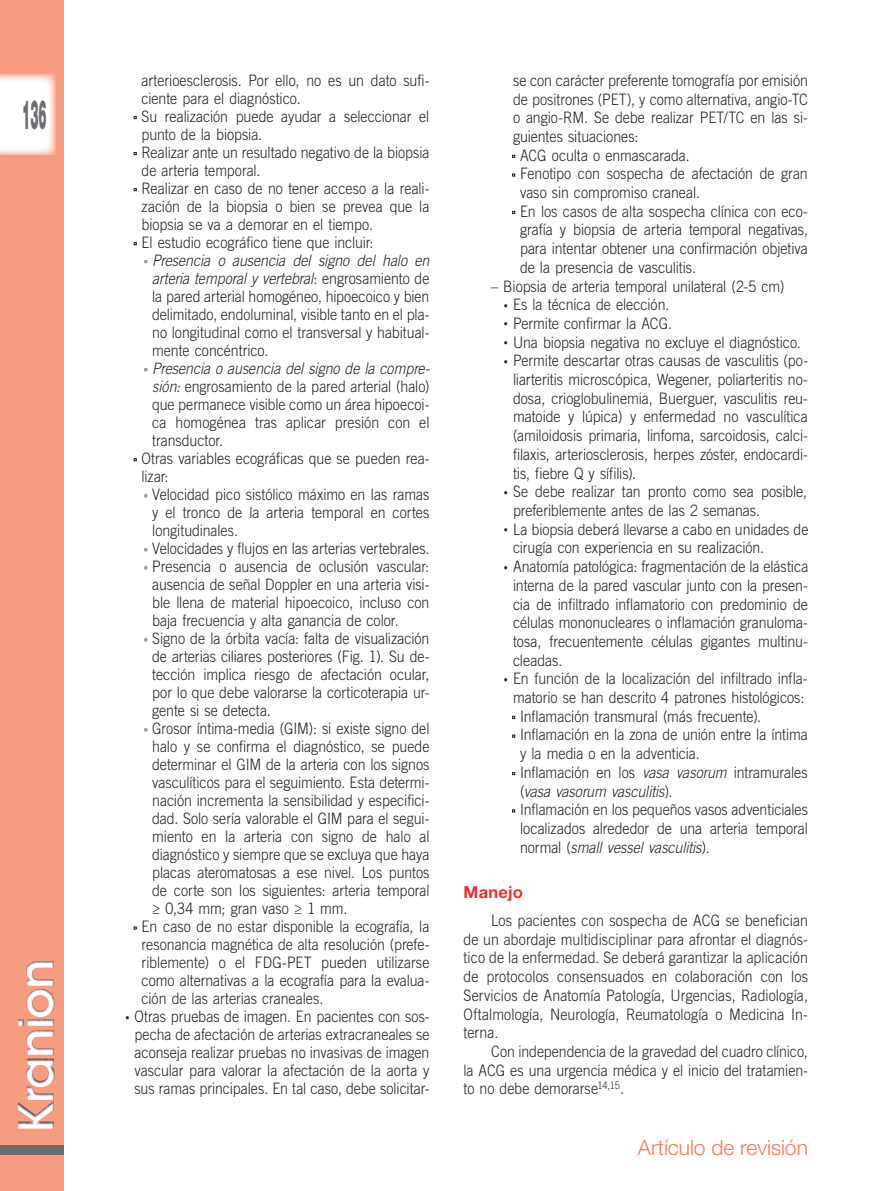
<style>
.page{position:relative;width:893px;height:1191px;background:#fff}
.page>*{position:absolute;margin:0;border:0;box-sizing:border-box;transform-origin:0 0}
.t1{font:600 48.15px "ITC Avant Garde Std";letter-spacing:-.04em;color:#fff}
.t2{font:900 40.5px "Helvetica Neue LT Std";color:#6c6d70;scale:.3 1}
.t3{font:300 21px "Helvetica Neue LT Std";color:#f3785d}
.t4{font:700 16.5px "Helvetica Neue LT Std";letter-spacing:.015em;color:#ee302d}
.t5{font:300 15.75px/18.8px "Trade Gothic LT Std";letter-spacing:-.005em;color:#231f20;text-align:justify;scale:.9 1}
.t6{font:italic 300 15.75px "Trade Gothic LT Std";letter-spacing:-.005em;color:#231f20;scale:.9 1}
.s1{font-style:italic}
.s2{font-size:9px}
.s3{font-style:normal}
</style>
<div class="page">
<div style="left:0;top:0;width:64px;height:1191px;background:#f69c81"></div>
<div style="left:0;top:1145px;width:64px;height:9px;background:#6c6d70"></div>
<div style="left:5px;top:900px;width:62px;height:240px;background:#231f20;opacity:.75"></div>
<svg style="left:0;top:74px;width:55px;height:81px;background:#fdf5f2"></svg>
<h2 class="t2" style="left:22px;top:91px;width:83px">136</h2>
<h1 class="t1" style="left:6px;top:1133px;width:176px;rotate:-90deg">Kranion</h1>
<p class="t5" style="left:142px;top:71px;width:322px;line-height:18px;text-align:left">arterioesclerosis. Por ello, no es un dato sufi&shy;ciente para el diagnóstico.<br>Su realización puede ayudar a seleccionar el punto de la biopsia.<br>Realizar ante un resultado negativo de la biopsia de arteria temporal.<br>Realizar en caso de no tener acceso a la reali&shy;zación de la biopsia o bien se prevea que la biopsia se va a demorar en el tiempo.<br>El estudio ecográfico tiene que incluir:</p>
<p class="t5" style="left:152px;top:251px;width:310px;line-height:18px"><span class="s1">Presencia o ausencia del signo del halo en arteria temporal y vertebral</span>: engrosamiento de la pared arterial homogéneo, hipoecoico y bien delimitado, endoluminal, visible tanto en el pla&shy;no longitudinal como el transversal y habitual&shy;mente concéntrico.</p>
<p class="t6" style="left:152px;top:359px;width:310px">Presencia o ausencia del signo de la compre-</p>
<p class="t5" style="left:152px;top:377px;width:310px"><span class="s1">sión:</span> engrosamiento de la pared arterial (halo)</p>
<p class="t5" style="left:152px;top:395px;width:310px">que permanece visible como un área hipoecoi-</p>
<p class="t5" style="left:152px;top:413px;width:310px">ca homogénea tras aplicar presión con el</p>
<p class="t5" style="left:152px;top:431px;width:80px">transductor.</p>
<p class="t5" style="left:142px;top:449px;width:321px">Otras variables ecográficas que se pueden rea-</p>
<p class="t5" style="left:142px;top:467px;width:31px">lizar:</p>
<p class="t5" style="left:152px;top:485px;width:310px">Velocidad pico sistólico máximo en las ramas</p>
<p class="t5" style="left:152px;top:503px;width:310px">y el tronco de la arteria temporal en cortes</p>
<p class="t5" style="left:152px;top:521px;width:97px">longitudinales.</p>
<p class="t5" style="left:152px;top:539px;width:310px">Velocidades y flujos en las arterias vertebrales.</p>
<p class="t5" style="left:152px;top:557px;width:309px">Presencia o ausencia de oclusión vascular:</p>
<p class="t5" style="left:152px;top:575px;width:310px">ausencia de señal Doppler en una arteria visi-</p>
<p class="t5" style="left:152px;top:593px;width:310px">ble llena de material hipoecoico, incluso con</p>
<p class="t5" style="left:152px;top:611px;width:275px">baja frecuencia y alta ganancia de color.</p>
<p class="t5" style="left:152px;top:629px;width:310px">Signo de la órbita vacía: falta de visualización</p>
<p class="t5" style="left:152px;top:647px;width:310px">de arterias ciliares posteriores (Fig. 1). Su de-</p>
<p class="t5" style="left:152px;top:665px;width:310px">tección implica riesgo de afectación ocular,</p>
<p class="t5" style="left:152px;top:683px;width:310px">por lo que debe valorarse la corticoterapia ur-</p>
<p class="t5" style="left:152px;top:701px;width:133px">gente si se detecta.</p>
<p class="t5" style="left:152px;top:719px;width:310px">Grosor íntima-media (GIM): si existe signo del</p>
<p class="t5" style="left:152px;top:737px;width:310px">halo y se confirma el diagnóstico, se puede</p>
<p class="t5" style="left:152px;top:755px;width:310px">determinar el GIM de la arteria con los signos</p>
<p class="t5" style="left:152px;top:773px;width:310px">vasculíticos para el seguimiento. Esta determi-</p>
<p class="t5" style="left:152px;top:791px;width:310px">nación incrementa la sensibilidad y especifici-</p>
<p class="t5" style="left:152px;top:809px;width:310px">dad. Solo sería valorable el GIM para el segui-</p>
<p class="t5" style="left:152px;top:827px;width:310px">miento en la arteria con signo de halo al</p>
<p class="t5" style="left:152px;top:845px;width:310px">diagnóstico y siempre que se excluya que haya</p>
<p class="t5" style="left:152px;top:863px;width:310px">placas ateromatosas a ese nivel. Los puntos</p>
<p class="t5" style="left:152px;top:881px;width:310px">de corte son los siguientes: arteria temporal</p>
<p class="t5" style="left:152px;top:899px;width:218px">≥ 0,34 mm; gran vaso ≥ 1 mm.</p>
<p class="t5" style="left:142px;top:917px;width:321px">En caso de no estar disponible la ecografía, la</p>
<p class="t5" style="left:142px;top:935px;width:321px">resonancia magnética de alta resolución (prefe-</p>
<p class="t5" style="left:142px;top:953px;width:321px">riblemente) o el FDG-PET pueden utilizarse</p>
<p class="t5" style="left:142px;top:971px;width:321px">como alternativas a la ecografía para la evalua-</p>
<p class="t5" style="left:142px;top:989px;width:204px">ción de las arterias craneales.</p>
<p class="t5" style="left:125px;top:1007px;width:339px;line-height:18px;text-align:center"><span class="s2">•</span> Otras pruebas de imagen. En pacientes con sos&shy;pecha de afectación de arterias extracraneales se aconseja realizar pruebas no invasivas de imagen vascular para valorar la afectación de la aorta y sus ramas principales. En tal caso, debe solicitar-</p>
<p class="t5" style="left:513px;top:71px;width:329px">se con carácter preferente tomografía por emisión</p>
<p class="t5" style="left:513px;top:89px;width:329px">de positrones (PET), y como alternativa, angio-TC</p>
<p class="t5" style="left:513px;top:108px;width:329px">o angio-RM. Se debe realizar PET/TC en las si-</p>
<p class="t5" style="left:513px;top:127px;width:141px">guientes situaciones:</p>
<p class="t5" style="left:520px;top:145px;width:190px">ACG oculta o enmascarada.</p>
<p class="t5" style="left:520px;top:164px;width:321px">Fenotipo con sospecha de afectación de gran</p>
<p class="t5" style="left:520px;top:183px;width:201px">vaso sin compromiso craneal.</p>
<p class="t5" style="left:520px;top:201px;width:321px">En los casos de alta sospecha clínica con eco-</p>
<p class="t5" style="left:520px;top:220px;width:321px">grafía y biopsia de arteria temporal negativas,</p>
<p class="t5" style="left:520px;top:239px;width:321px">para intentar obtener una confirmación objetiva</p>
<p class="t5" style="left:520px;top:258px;width:197px">de la presencia de vasculitis.</p>
<p class="t5" style="left:491px;top:276px;width:327px">– Biopsia de arteria temporal unilateral (2-5 cm)</p>
<p class="t5" style="left:504px;top:295px;width:185px"><span class="s2">•</span> Es la técnica de elección.</p>
<p class="t5" style="left:504px;top:314px;width:188px"><span class="s2">•</span> Permite confirmar la ACG.</p>
<p class="t5" style="left:504px;top:332px;width:331px"><span class="s2">•</span> Una biopsia negativa no excluye el diagnóstico.</p>
<p class="t5" style="left:513px;top:351px;width:329px;text-indent:-9px"><span class="s2">•</span> Permite descartar otras causas de vasculitis (po&shy;liarteritis microscópica, Wegener, poliarteritis no&shy;dosa, crioglobulinemia, Buerguer, vasculitis reu&shy;matoide y lúpica) y enfermedad no vasculítica (amiloidosis primaria, linfoma, sarcoidosis, calci&shy;filaxis, arteriosclerosis, herpes zóster, endocardi&shy;tis, fiebre Q y sífilis).</p>
<p class="t5" style="left:513px;top:482px;width:328px;text-indent:-9px"><span class="s2">•</span> Se debe realizar tan pronto como sea posible, preferiblemente antes de las 2 semanas.</p>
<p class="t5" style="left:513px;top:519px;width:330px;text-indent:-9px"><span class="s2">•</span> La biopsia deberá llevarse a cabo en unidades de cirugía con experiencia en su realización.</p>
<p class="t5" style="left:513px;top:557px;width:330px;text-indent:-9px"><span class="s2">•</span> Anatomía patológica: fragmentación de la elástica interna de la pared vascular junto con la presen&shy;cia de infiltrado inflamatorio con predominio de células mononucleares o inflamación granuloma&shy;tosa, frecuentemente células gigantes multinu&shy;cleadas.</p>
<p class="t5" style="left:504px;top:669px;width:339px"><span class="s2">•</span> En función de la localización del infiltrado infla-</p>
<p class="t5" style="left:513px;top:688px;width:325px">matorio se han descrito 4 patrones histológicos:</p>
<p class="t5" style="left:520px;top:706px;width:269px">Inflamación transmural (más frecuente).</p>
<p class="t5" style="left:520px;top:725px;width:321px">Inflamación en la zona de unión entre la íntima</p>
<p class="t5" style="left:520px;top:744px;width:201px">y la media o en la adventicia.</p>
<p class="t5" style="left:520px;top:762px;width:321px">Inflamación en los <span class="s1">vasa vasorum</span> intramurales</p>
<p class="t6" style="left:520px;top:781px;width:171px"><span class="s3">(</span>vasa vasorum vasculitis<span class="s3">).</span></p>
<p class="t5" style="left:520px;top:800px;width:322px">Inflamación en los pequeños vasos adventiciales</p>
<p class="t5" style="left:520px;top:818px;width:321px">localizados alrededor de una arteria temporal</p>
<p class="t6" style="left:520px;top:837px;width:212px"><span class="s3">normal (</span>small vessel vasculitis<span class="s3">).</span></p>
<p class="t4" style="left:463px;top:882px;width:61px">Manejo</p>
<p class="t5" style="left:463px;top:911px;width:384px;text-indent:28px">Los pacientes con sospecha de ACG se benefician de un abordaje multidisciplinar para afrontar el diagnós&shy;tico de la enfermedad. Se deberá garantizar la aplicación de protocolos consensuados en colaboración con los Servicios de Anatomía Patología, Urgencias, Radiología, Oftalmología, Neurología, Reumatología o Medicina In&shy;terna.</p>
<p class="t5" style="left:463px;top:1041px;width:384px;text-indent:28px">Con independencia de la gravedad del cuadro clínico, la ACG es una urgencia médica y el inicio del tratamien&shy;to no debe demorarse<sup>14,15</sup>.</p>
<h3 class="t3" style="left:638px;top:1134px;width:171px">Artículo de revisión</h3>
</div>
